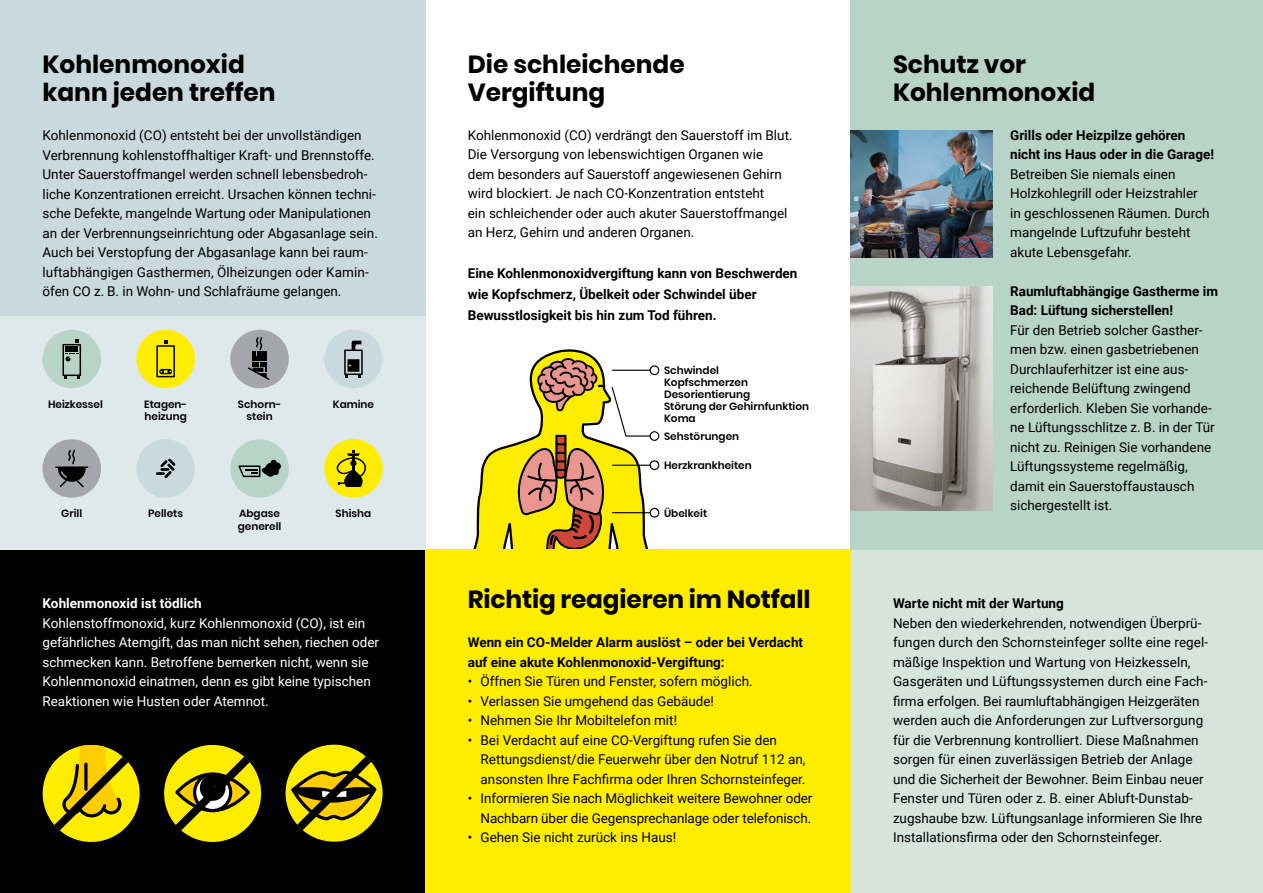
<style>
.page{position:relative;width:1263px;height:893px;background:#fff}
.page>*{position:absolute;margin:0;border:0;box-sizing:border-box;transform-origin:0 0}
.t1{font:700 24.75px/28.5px "Poppins";color:#000}
.t2{font:13.5px/19.5px "Roboto";color:#000}
.t3{font:700 13.5px/19.5px "Roboto";color:#000}
.t4{font:13.5px/19.5px "Roboto";color:#fff}
.t5{font:700 13.5px "Roboto";letter-spacing:.005em;color:#fff}
.t6{font:600 10.5px/12px "Poppins";color:#000}
.t7{font:700 9.75px/11.7px "Poppins";color:#000}
</style>
<div class="page">
<svg style="left:471px;top:349px;width:188px;height:201px"></svg>
<div style="left:0;top:550px;width:425px;height:343px;background:#000"></div>
<div style="left:850px;top:550px;width:413px;height:343px;background:#d6e4de"></div>
<div style="left:0;top:0;width:425px;height:550px;background:#dfe8eb"></div>
<div style="left:850px;top:0;width:413px;height:550px;background:#b8d3c7"></div>
<div style="left:0;top:0;width:425px;height:316px;background:#c9d9de"></div>
<img style="left:850px;top:130px;width:142px;height:127px">
<img style="left:850px;top:286px;width:142px;height:225px">
<div style="left:425px;top:550px;width:425px;height:343px;background:#ffed00"></div>
<div style="left:230px;top:439px;width:59px;height:59px;background:#b8d3c7;border-radius:50%"></div>
<svg style="left:238px;top:460px;width:43px;height:18px"></svg>
<div style="left:136px;top:330px;width:59px;height:58px;background:#ffed00;border-radius:50%"></div>
<div style="left:156px;top:345px;width:19px;height:32px;border:2px solid #000"></div>
<svg style="left:164px;top:340px;width:3px;height:4px"></svg>
<svg style="left:159px;top:369px;width:13px;height:5px"></svg>
<div style="left:43px;top:439px;width:58px;height:59px;background:#a4a6ae;border-radius:50%"></div>
<svg style="left:55px;top:449px;width:34px;height:39px"></svg>
<div style="left:324px;top:330px;width:59px;height:58px;background:#c9d9de;border-radius:29px"></div>
<svg style="left:344px;top:341px;width:19px;height:37px"></svg>
<div style="left:136px;top:439px;width:59px;height:59px;background:#c9d9de;border-radius:29px"></div>
<svg style="left:156px;top:459px;width:19px;height:19px"></svg>
<div style="left:230px;top:330px;width:59px;height:58px;background:#a4a6ae;border-radius:50%"></div>
<svg style="left:247px;top:337px;width:23px;height:43px"></svg>
<div style="left:324px;top:439px;width:59px;height:59px;background:#ffed00;border-radius:50%"></div>
<svg style="left:336px;top:450px;width:30px;height:37px"></svg>
<div style="left:43px;top:330px;width:58px;height:58px;background:#b8d3c7;border-radius:50%"></div>
<div style="left:62px;top:344px;width:19px;height:32px;border:2px solid #000"></div>
<svg style="left:75px;top:339px;width:4px;height:4px"></svg>
<svg style="left:65px;top:353px;width:13px;height:9px"></svg>
<div style="left:65px;top:347px;width:13px;height:5px;background:#000"></div>
<svg style="left:164px;top:745px;width:95px;height:97px"></svg>
<svg style="left:285px;top:747px;width:96px;height:95px"></svg>
<svg style="left:43px;top:745px;width:95px;height:97px"></svg>
<h1 class="t1" style="left:43px;top:50px;width:235px">Kohlenmonoxid kann jeden treffen</h1>
<h1 class="t1" style="left:468px;top:50px;width:218px">Die schleichende<br>Vergiftung</h1>
<p class="t2" style="left:43px;top:125px;width:337px">Kohlenmonoxid (CO) entsteht bei der unvollständigen Verbrennung kohlenstoffhaltiger Kraft- und Brennstoffe.<br>Unter Sauerstoffmangel werden schnell lebensbedroh&shy;liche Konzentrationen erreicht. Ursachen können techni&shy;sche Defekte, mangelnde Wartung oder Manipulationen an der Verbrennungseinrichtung oder Abgasanlage sein.<br>Auch bei Verstopfung der Abgasanlage kann bei raum&shy;luftabhängigen Gasthermen, Ölheizungen oder Kamin&shy;öfen CO z. B. in Wohn- und Schlafräume gelangen.</p>
<p class="t2" style="left:468px;top:125px;width:326px">Kohlenmonoxid (CO) verdrängt den Sauerstoff im Blut.<br>Die Versorgung von lebenswichtigen Organen wie dem besonders auf Sauerstoff angewiesenen Gehirn wird blockiert. Je nach CO-Konzentration entsteht<br>ein schleichender oder auch akuter Sauerstoffmangel an Herz, Gehirn und anderen Organen.</p>
<p class="t3" style="left:468px;top:262px;width:331px;line-height:21px">Eine Kohlenmonoxidvergiftung kann von Beschwerden wie Kopfschmerz, Übelkeit oder Schwindel über<br>Bewusstlosigkeit bis hin zum Tod führen.</p>
<p class="t6" style="left:48px;top:398px;width:56px">Heizkessel</p>
<p class="t6" style="left:61px;top:508px;width:22px">Grill</p>
<p class="t6" style="left:144px;top:398px;width:44px;line-height:12.6px">Etagen&shy;heizung</p>
<p class="t6" style="left:148px;top:508px;width:36px">Pellets</p>
<p class="t6" style="left:238px;top:398px;width:45px;line-height:12.6px;text-align:center">Schorn&shy;stein</p>
<p class="t6" style="left:238px;top:507px;width:45px;line-height:12.6px">Abgase generell</p>
<p class="t6" style="left:333px;top:398px;width:43px">Kamine</p>
<p class="t6" style="left:336px;top:508px;width:37px">Shisha</p>
<p class="t5" style="left:43px;top:594px;width:161px">Kohlenmonoxid ist tödlich</p>
<p class="t4" style="left:43px;top:612px;width:338px">Kohlenstoffmonoxid, kurz Kohlenmonoxid (CO), ist ein gefährliches Atemgift, das man nicht sehen, riechen oder schmecken kann. Betroffene bemerken nicht, wenn sie Kohlenmonoxid einatmen, denn es gibt keine typischen Reaktionen wie Husten oder Atemnot.</p>
<p class="t6" style="left:664px;top:364px;width:146px">Schwindel<br>Kopfschmerzen<br>Desorientierung<br>Störung der Gehirnfunktion<br>Koma</p>
<p class="t6" style="left:664px;top:430px;width:77px">Sehstörungen</p>
<p class="t6" style="left:664px;top:459px;width:89px">Herzkrankheiten</p>
<p class="t6" style="left:664px;top:507px;width:45px">Übelkeit</p>
<p class="t7" style="left:667px;top:365px;width:138px">Schwindel<br>Kopfschmerzen<br>Desorientierung<br>Störung der Gehirnfunktion<br>Koma</p>
<p class="t7" style="left:667px;top:431px;width:72px">Sehstörungen</p>
<p class="t7" style="left:667px;top:459px;width:85px">Herzkrankheiten</p>
<p class="t7" style="left:667px;top:508px;width:42px">Übelkeit</p>
<h1 class="t1" style="left:468px;top:585px;width:344px">Richtig reagieren im Notfall</h1>
<p class="t3" style="left:468px;top:632px;width:337px">Wenn ein CO-Melder Alarm auslöst – oder bei Verdacht auf eine akute Kohlenmonoxid-Vergiftung:</p>
<p class="t2" style="left:468px;top:671px;width:287px">• Öffnen Sie Türen und Fenster, sofern möglich.</p>
<p class="t2" style="left:468px;top:690px;width:248px">• Verlassen Sie umgehend das Gebäude!</p>
<p class="t2" style="left:468px;top:710px;width:211px">• Nehmen Sie Ihr Mobiltelefon mit!</p>
<p class="t2" style="left:480px;top:729px;width:326px;text-indent:-13px">• Bei Verdacht auf eine CO-Vergiftung rufen Sie den<br>Rettungsdienst/die Feuerwehr über den Notruf 112 an, ansonsten Ihre Fachfirma oder Ihren Schornsteinfeger.</p>
<p class="t2" style="left:468px;top:788px;width:346px;text-align:right">• Informieren Sie nach Möglichkeit weitere Bewohner oder<br>Nachbarn über die Gegensprechanlage oder telefonisch.</p>
<p class="t2" style="left:468px;top:827px;width:210px">• Gehen Sie nicht zurück ins Haus!</p>
<h1 class="t1" style="left:893px;top:50px;width:204px">Schutz vor<br>Kohlenmonoxid</h1>
<p class="t3" style="left:1010px;top:125px;width:205px">Grills oder Heizpilze gehören nicht ins Haus oder in die Garage!</p>
<p class="t2" style="left:1010px;top:164px;width:201px">Betreiben Sie niemals einen<br>Holzkohlegrill oder Heizstrahler in geschlossenen Räumen. Durch mangelnde Luftzufuhr besteht akute Lebensgefahr.</p>
<p class="t3" style="left:1010px;top:281px;width:209px">Raumluftabhängige Gastherme im<br>Bad: Lüftung sicherstellen!</p>
<p class="t2" style="left:1010px;top:320px;width:206px">Für den Betrieb solcher Gasther&shy;men bzw. einen gasbetriebenen<br>Durchlauferhitzer ist eine aus&shy;reichende Belüftung zwingend erforderlich. Kleben Sie vorhande&shy;ne Lüftungsschlitze z. B. in der Tür nicht zu. Reinigen Sie vorhandene<br>Lüftungssysteme regelmäßig, damit ein Sauerstoffaustausch sichergestellt ist.</p>
<p class="t3" style="left:893px;top:593px;width:172px">Warte nicht mit der Wartung</p>
<p class="t2" style="left:893px;top:612px;width:316px">Neben den wiederkehrenden, notwendigen Überprü&shy;fungen durch den Schornsteinfeger sollte eine regel&shy;mäßige Inspektion und Wartung von Heizkesseln, Gasgeräten und Lüftungssystemen durch eine Fach&shy;firma erfolgen. Bei raumluftabhängigen Heizgeräten werden auch die Anforderungen zur Luftversorgung für die Verbrennung kontrolliert. Diese Maßnahmen sorgen für einen zuverlässigen Betrieb der Anlage und die Sicherheit der Bewohner. Beim Einbau neuer Fenster und Türen oder z. B. einer Abluft-Dunstab&shy;zugshaube bzw. Lüftungsanlage informieren Sie Ihre Installationsfirma oder den Schornsteinfeger.</p>
</div>
